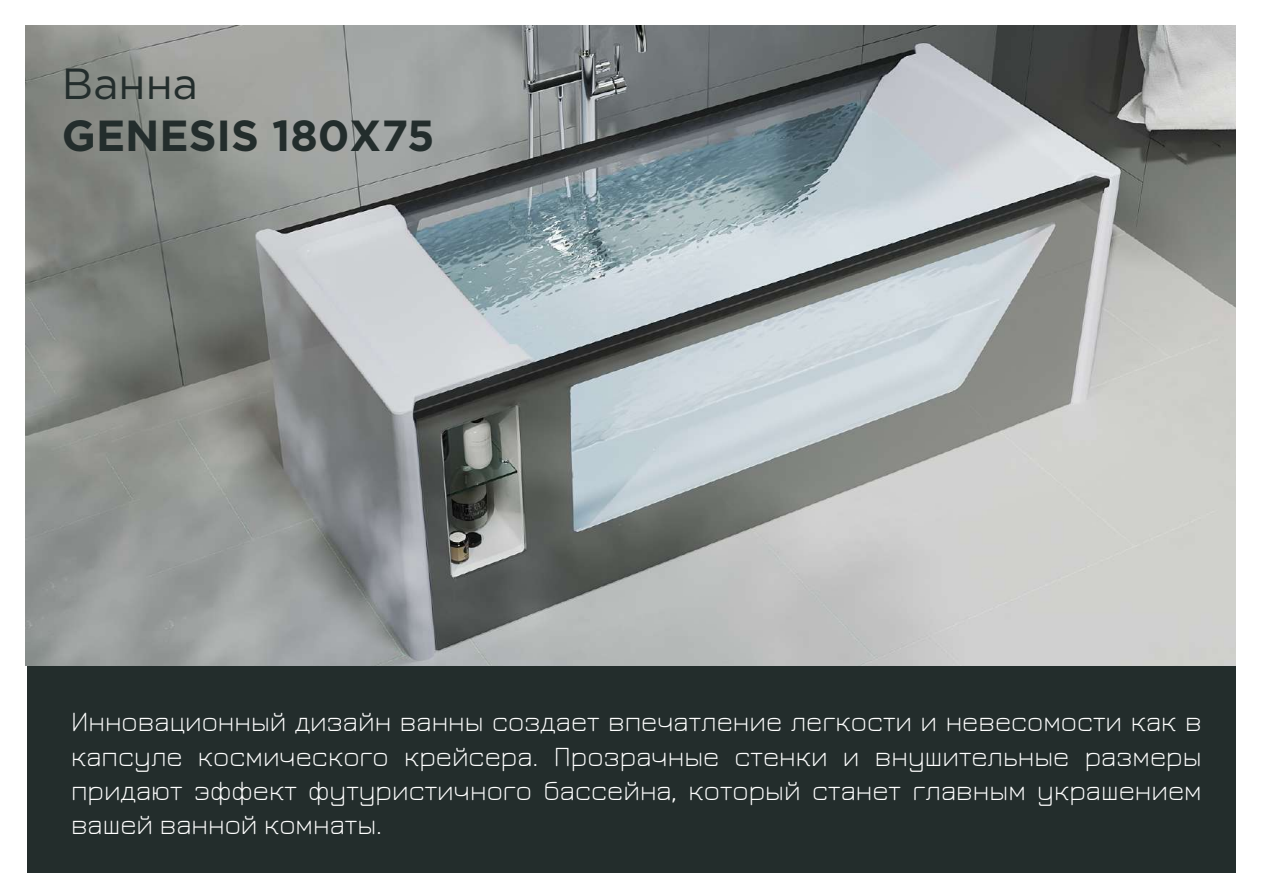
<style>
.page{position:relative;width:1263px;height:893px;background:#fff}
.page>*{position:absolute;margin:0;border:0;box-sizing:border-box;transform-origin:0 0}
.t1{font:700 43.5px "Gotham Pro";color:#232d2c}
.t2{font:43.5px "Gotham Pro";color:#232d2c}
.t3{font:300 28.5px/34.2px "Jura";color:#fff;text-align:justify}
</style>
<div class="page">
<div style="left:27px;top:34px;width:1209px;height:839px;background:#232d2c"></div>
<img style="left:25px;top:26px;width:1211px;height:639px">
<h1 class="t2" style="left:62px;top:60px;width:138px">Ванна</h1>
<h1 class="t1" style="left:62px;top:111px;width:374px">GENESIS 180Х75</h1>
<p class="t3" style="left:71px;top:702px;width:1132px">Инновационный дизайн ванны создает впечатление легкости и невесомости как в капсуле космического крейсера. Прозрачные стенки и внушительные размеры придают эффект футуристичного бассейна, который станет главным украшением вашей ванной комнаты.</p>
</div>
